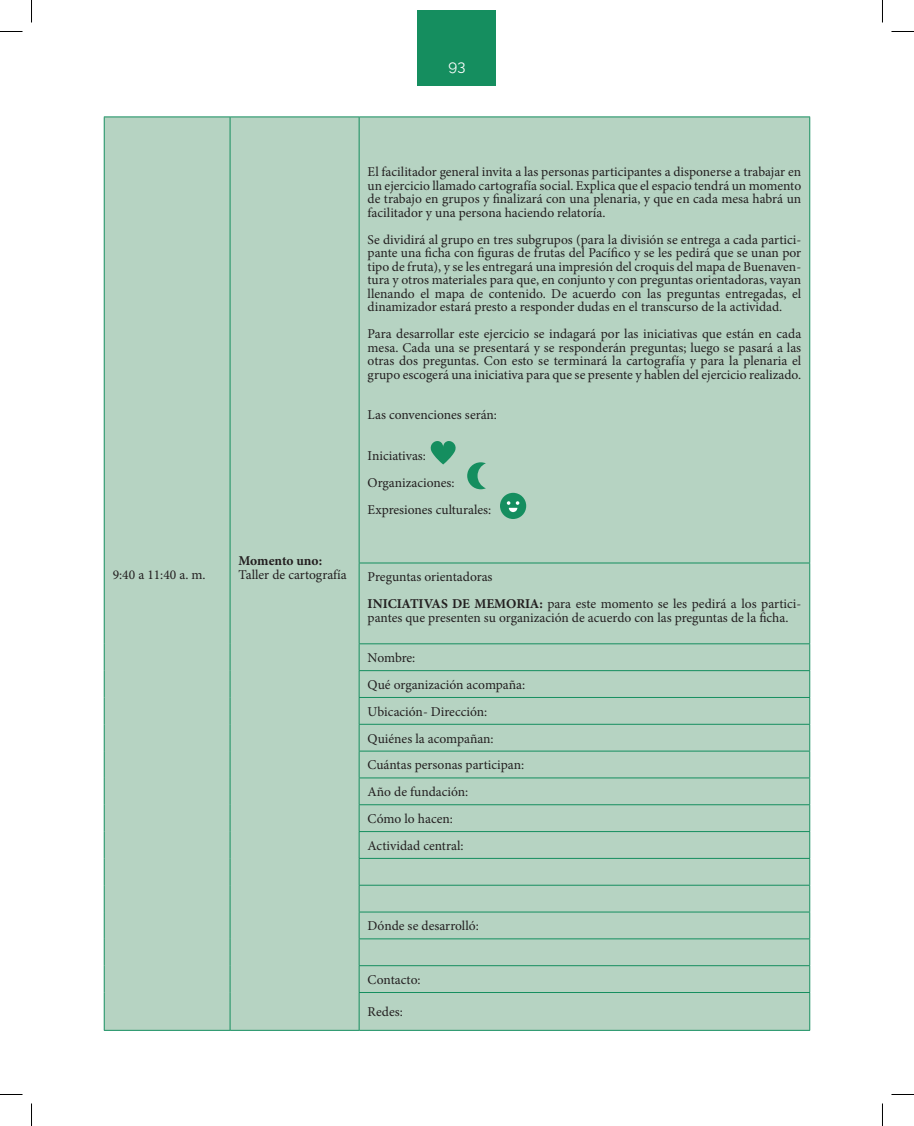
<style>
.page{position:relative;width:914px;height:1126px;background:#fff}
.page>*{position:absolute;margin:0;border:0;box-sizing:border-box;transform-origin:0 0}
.t1{font:100 15px "Raleway";color:#fff}
.t2{font:13.5px/13.5px "Minion Pro";color:#231f20;text-align:justify}
.t3{font:700 13.5px "Minion Pro";letter-spacing:-.005em;color:#231f20}
.s1{font-weight:700}
</style>
<div class="page">
<div style="left:417px;top:10px;width:79px;height:75px;background:#158e5f"></div>
<div style="left:105px;top:118px;width:704px;height:912px;background:#b6d3c2"></div>
<hr style="left:104px;top:117px;width:126px;height:1px;background:#158e5f">
<hr style="left:230px;top:117px;width:129px;height:1px;background:#158e5f">
<hr style="left:359px;top:117px;width:451px;height:1px;background:#158e5f">
<hr style="left:359px;top:117px;width:1px;height:446px;background:#158e5f">
<hr style="left:809px;top:117px;width:1px;height:446px;background:#158e5f">
<hr style="left:359px;top:563px;width:1px;height:80px;background:#158e5f">
<hr style="left:359px;top:643px;width:451px;height:1px;background:#158e5f">
<hr style="left:359px;top:670px;width:451px;height:1px;background:#158e5f">
<hr style="left:359px;top:697px;width:451px;height:1px;background:#158e5f">
<hr style="left:359px;top:724px;width:451px;height:1px;background:#158e5f">
<hr style="left:359px;top:751px;width:451px;height:1px;background:#158e5f">
<hr style="left:359px;top:778px;width:451px;height:1px;background:#158e5f">
<hr style="left:359px;top:804px;width:451px;height:1px;background:#158e5f">
<hr style="left:359px;top:831px;width:451px;height:1px;background:#158e5f">
<hr style="left:359px;top:858px;width:451px;height:1px;background:#158e5f">
<hr style="left:359px;top:885px;width:451px;height:1px;background:#158e5f">
<hr style="left:359px;top:912px;width:451px;height:1px;background:#158e5f">
<hr style="left:359px;top:938px;width:451px;height:1px;background:#158e5f">
<hr style="left:359px;top:965px;width:451px;height:1px;background:#158e5f">
<svg style="left:359px;top:644px;width:1px;height:348px"></svg>
<hr style="left:359px;top:992px;width:451px;height:1px;background:#158e5f">
<hr style="left:359px;top:993px;width:1px;height:37px;background:#158e5f">
<hr style="left:230px;top:1030px;width:129px;height:1px;background:#158e5f">
<hr style="left:359px;top:1030px;width:451px;height:1px;background:#158e5f">
<hr style="left:104px;top:117px;width:1px;height:446px;background:#158e5f">
<hr style="left:230px;top:117px;width:1px;height:446px;background:#158e5f">
<hr style="left:104px;top:563px;width:1px;height:81px;background:#158e5f">
<hr style="left:230px;top:563px;width:1px;height:81px;background:#158e5f">
<svg style="left:104px;top:644px;width:1px;height:349px"></svg>
<svg style="left:230px;top:644px;width:1px;height:349px"></svg>
<hr style="left:104px;top:993px;width:1px;height:37px;background:#158e5f">
<hr style="left:230px;top:993px;width:1px;height:37px;background:#158e5f">
<hr style="left:104px;top:1030px;width:126px;height:1px;background:#158e5f">
<hr style="left:359px;top:563px;width:451px;height:1px;background:#158e5f">
<hr style="left:809px;top:563px;width:1px;height:80px;background:#158e5f">
<svg style="left:809px;top:644px;width:1px;height:348px"></svg>
<hr style="left:809px;top:993px;width:1px;height:37px;background:#158e5f">
<svg style="left:430px;top:440px;width:27px;height:25px"></svg>
<div style="left:500px;top:493px;width:26px;height:26px;background:#158e5f;border-radius:50%"></div>
<svg style="left:506px;top:501px;width:13px;height:11px"></svg>
<svg style="left:467px;top:462px;width:19px;height:27px"></svg>
<svg style="left:0;top:31px;width:22px;height:1px"></svg>
<svg style="left:891px;top:31px;width:22px;height:1px"></svg>
<svg style="left:0;top:1094px;width:22px;height:1px"></svg>
<svg style="left:891px;top:1094px;width:22px;height:1px"></svg>
<svg style="left:31px;top:0;width:1px;height:22px"></svg>
<svg style="left:31px;top:1103px;width:1px;height:23px"></svg>
<svg style="left:882px;top:0;width:1px;height:22px"></svg>
<svg style="left:882px;top:1103px;width:1px;height:23px"></svg>
<p class="t1" style="left:448px;top:54px;width:18px">93</p>
<p class="t2" style="left:113px;top:568px;width:94px">9:40 a 11:40 a. m.</p>
<p class="t3" style="left:238px;top:551px;width:85px">Momento uno:</p>
<p class="t2" style="left:238px;top:568px;width:110px">Taller de cartografía</p>
<p class="t2" style="left:367px;top:165px;width:435px">El facilitador general invita a las personas participantes a disponerse a trabajar en un ejercicio llamado cartografía social. Explica que el espacio tendrá un momento de trabajo en grupos y finalizará con una plenaria, y que en cada mesa habrá un facilitador y una persona haciendo relatoría.</p>
<p class="t2" style="left:367px;top:233px;width:435px">Se dividirá al grupo en tres subgrupos (para la división se entrega a cada partici&shy;pante una ficha con figuras de frutas del Pacífico y se les pedirá que se unan por tipo de fruta), y se les entregará una impresión del croquis del mapa de Buenaven&shy;tura y otros materiales para que, en conjunto y con preguntas orientadoras, vayan llenando el mapa de contenido. De acuerdo con las preguntas entregadas, el dinamizador estará presto a responder dudas en el transcurso de la actividad.</p>
<p class="t2" style="left:367px;top:327px;width:435px">Para desarrollar este ejercicio se indagará por las iniciativas que están en cada mesa. Cada una se presentará y se responderán preguntas; luego se pasará a las otras dos preguntas. Con esto se terminará la cartografía y para la plenaria el grupo escogerá una iniciativa para que se presente y hablen del ejercicio realizado.</p>
<p class="t2" style="left:367px;top:408px;width:131px">Las convenciones serán:</p>
<p class="t2" style="left:367px;top:442px;width:125px;line-height:27px;text-align:left">Iniciativas:<br>Organizaciones:<br>Expresiones culturales:</p>
<p class="t2" style="left:367px;top:564px;width:435px;line-height:27px">Preguntas orientadoras<br><span class="s1">INICIATIVAS DE MEMORIA:</span> para este momento se les pedirá a los partici-</p>
<p class="t2" style="left:367px;top:611px;width:422px">pantes que presenten su organización de acuerdo con las preguntas de la ficha.</p>
<p class="t2" style="left:367px;top:644px;width:159px;line-height:26.8px;text-align:left">Nombre:<br>Qué organización acompaña:<br>Ubicación- Dirección:<br>Quiénes la acompañan:<br>Cuántas personas participan:<br>Año de fundación:<br>Cómo lo hacen:<br>Actividad central:</p>
<p class="t2" style="left:367px;top:919px;width:113px">Dónde se desarrolló:</p>
<p class="t2" style="left:367px;top:973px;width:54px">Contacto:</p>
<p class="t2" style="left:367px;top:1005px;width:37px">Redes:</p>
</div>
